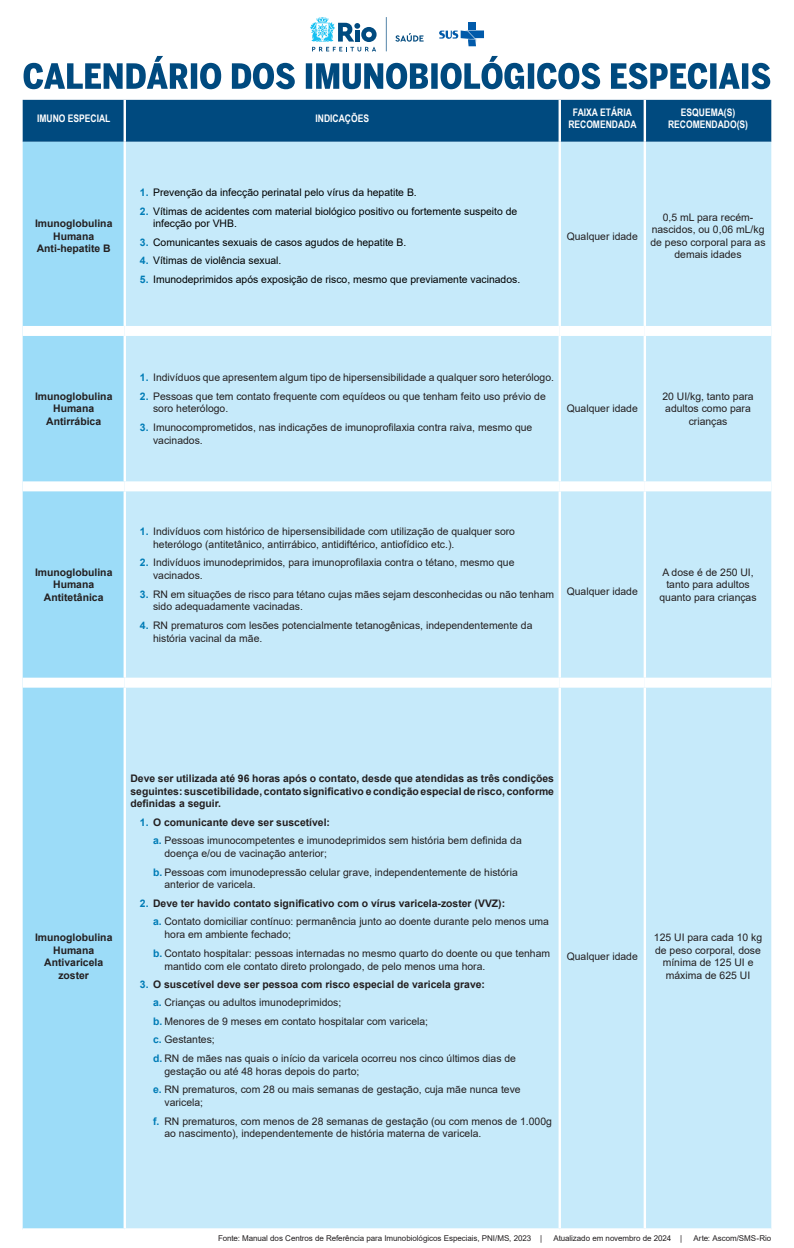
<style>
.page{position:relative;width:794px;height:1248px;background:#fff}
.page>*{position:absolute;margin:0;border:0;box-sizing:border-box;transform-origin:0 0}
.t1{font:10.4px/12.8px "Arial";color:#231f20}
.Vacina{font:700 10.4px/12.5px "Arial";color:#231f20;text-align:center}
.t2{font:10.4px/12.8px "Arial";color:#000}
.t3{font:700 10.4px/12.5px "Arial Narrow";color:#fff;text-align:center}
.t4{font:8px "Arial";letter-spacing:-.01em;color:#231f20}
.s1{font-weight:700;color:#007cb6}
.s2{color:#007cb6}
</style>
<div class="page">
<svg style="left:24px;top:17px;width:746px;height:72px"></svg>
<div style="left:23px;top:100px;width:748px;height:42px;background:#004a7f"></div>
<div style="left:23px;top:142px;width:101px;height:1086px;background:#9cdcf8"></div>
<div style="left:126px;top:142px;width:645px;height:1086px;background:#c6eafa"></div>
<hr style="left:124px;top:100px;width:2px;height:42px;background:#fff">
<hr style="left:558px;top:100px;width:3px;height:42px;background:#fff">
<hr style="left:643px;top:100px;width:3px;height:42px;background:#fff">
<hr style="left:558px;top:142px;width:3px;height:184px;background:#fff">
<hr style="left:643px;top:142px;width:3px;height:184px;background:#fff">
<hr style="left:558px;top:336px;width:3px;height:145px;background:#fff">
<hr style="left:643px;top:336px;width:3px;height:145px;background:#fff">
<hr style="left:558px;top:491px;width:3px;height:186px;background:#fff">
<hr style="left:643px;top:491px;width:3px;height:186px;background:#fff">
<hr style="left:558px;top:687px;width:3px;height:541px;background:#fff">
<hr style="left:643px;top:687px;width:3px;height:541px;background:#fff">
<div style="left:23px;top:326px;width:102px;height:10px;background:#fff"></div>
<div style="left:125px;top:326px;width:435px;height:10px;background:#fff"></div>
<div style="left:560px;top:326px;width:85px;height:10px;background:#fff"></div>
<div style="left:645px;top:326px;width:126px;height:10px;background:#fff"></div>
<div style="left:23px;top:481px;width:102px;height:10px;background:#fff"></div>
<div style="left:125px;top:481px;width:435px;height:10px;background:#fff"></div>
<div style="left:560px;top:481px;width:85px;height:10px;background:#fff"></div>
<div style="left:645px;top:481px;width:126px;height:10px;background:#fff"></div>
<div style="left:23px;top:677px;width:102px;height:10px;background:#fff"></div>
<div style="left:125px;top:677px;width:435px;height:10px;background:#fff"></div>
<div style="left:560px;top:677px;width:85px;height:10px;background:#fff"></div>
<div style="left:645px;top:677px;width:126px;height:10px;background:#fff"></div>
<p class="t3" style="left:37px;top:112px;width:75px">IMUNO ESPECIAL</p>
<p class="t3" style="left:315px;top:112px;width:55px">INDICAÇÕES</p>
<p class="t3" style="left:568px;top:105px;width:70px">FAIXA ETÁRIA<br>RECOMENDADA</p>
<p class="t3" style="left:668px;top:105px;width:82px">ESQUEMA(S)<br>RECOMENDADO(S)</p>
<p class="Vacina" style="left:35px;top:217px;width:79px">Imunoglobulina<br>Humana<br>Anti-hepatite B</p>
<p class="t2" style="left:140px;top:186px;width:278px"><span class="s1">1.</span> Prevenção da infecção perinatal pelo vírus da hepatite B.</p>
<p class="t2" style="left:153px;top:204px;width:366px;text-indent:-13px"><span class="s1">2.</span> Vítimas de acidentes com material biológico positivo ou fortemente suspeito de infecção por VHB.</p>
<p class="t2" style="left:140px;top:236px;width:268px"><span class="s1">3.</span> Comunicantes sexuais de casos agudos de hepatite B.</p>
<p class="t2" style="left:140px;top:254px;width:143px"><span class="s1">4.</span> Vítimas de violência sexual.</p>
<p class="t2" style="left:140px;top:273px;width:382px"><span class="s1">5.</span> Imunodeprimidos após exposição de risco, mesmo que previamente vacinados.</p>
<p class="t1" style="left:567px;top:229px;width:73px">Qualquer idade</p>
<p class="t1" style="left:650px;top:211px;width:117px;line-height:12.5px;text-align:center">0,5 mL para recém&shy;nascidos, ou 0,06 mL/kg de peso corporal para as demais idades</p>
<p class="Vacina" style="left:35px;top:390px;width:79px">Imunoglobulina<br>Humana<br>Antirrábica</p>
<p class="t1" style="left:140px;top:371px;width:416px"><span class="s1">1.</span> Indivíduos que apresentem algum tipo de hipersensibilidade a qualquer soro heterólogo.</p>
<p class="t1" style="left:153px;top:389px;width:394px;text-indent:-13px"><span class="s1">2.</span> Pessoas que tem contato frequente com equídeos ou que tenham feito uso prévio de soro heterólogo.</p>
<p class="t1" style="left:153px;top:421px;width:381px;text-indent:-13px"><span class="s1">3.</span> Imunocomprometidos, nas indicações de imunoprofilaxia contra raiva, mesmo que vacinados.</p>
<p class="t1" style="left:567px;top:402px;width:73px">Qualquer idade</p>
<p class="t1" style="left:662px;top:390px;width:93px;line-height:12.5px;text-align:center">20 UI/kg, tanto para adultos como para crianças</p>
<p class="Vacina" style="left:35px;top:566px;width:79px">Imunoglobulina<br>Humana<br>Antitetânica</p>
<p class="t1" style="left:153px;top:525px;width:363px;text-indent:-13px"><span class="s1">1.</span> Indivíduos com histórico de hipersensibilidade com utilização de qualquer soro heterólogo (antitetânico, antirrábico, antidiftérico, antiofídico etc.).</p>
<p class="t1" style="left:153px;top:556px;width:363px;text-indent:-13px"><span class="s1">2.</span> Indivíduos imunodeprimidos, para imunoprofilaxia contra o tétano, mesmo que vacinados.</p>
<p class="t1" style="left:153px;top:587px;width:402px;text-indent:-13px"><span class="s1">3.</span> RN em situações de risco para tétano cujas mães sejam desconhecidas ou não tenham sido adequadamente vacinadas.</p>
<p class="t1" style="left:153px;top:618px;width:381px;text-indent:-13px"><span class="s1">4.</span> RN prematuros com lesões potencialmente tetanogênicas, independentemente da história vacinal da mãe.</p>
<p class="t1" style="left:567px;top:584px;width:73px">Qualquer idade</p>
<p class="t1" style="left:659px;top:566px;width:99px;line-height:12.5px;text-align:center">A dose é de 250 UI, tanto para adultos quanto para crianças</p>
<p class="Vacina" style="left:35px;top:931px;width:79px">Imunoglobulina<br>Humana<br>Antivaricela zoster</p>
<p class="Vacina" style="left:130px;top:772px;width:425px;text-align:justify">Deve ser utilizada até 96 horas após o contato, desde que atendidas as três condições seguintes: suscetibilidade, contato significativo e condição especial de risco, conforme definidas a seguir.</p>
<p class="Vacina" style="left:140px;top:816px;width:192px"><span class="s2">1.</span> O comunicante deve ser suscetível:</p>
<p class="t1" style="left:164px;top:834px;width:359px;text-indent:-11px"><span class="s1">a.</span> Pessoas imunocompetentes e imunodeprimidos sem história bem definida da doença e/ou de vacinação anterior;</p>
<p class="t1" style="left:164px;top:865px;width:355px;text-indent:-11px"><span class="s1">b.</span> Pessoas com imunodepressão celular grave, independentemente de história anterior de varicela.</p>
<p class="Vacina" style="left:140px;top:897px;width:367px"><span class="s2">2.</span> Deve ter havido contato significativo com o vírus varicela-zoster (VVZ):</p>
<p class="t1" style="left:164px;top:915px;width:386px;text-indent:-11px"><span class="s1">a.</span> Contato domiciliar contínuo: permanência junto ao doente durante pelo menos uma hora em ambiente fechado;</p>
<p class="t1" style="left:164px;top:946px;width:387px;text-indent:-11px"><span class="s1">b.</span> Contato hospitalar: pessoas internadas no mesmo quarto do doente ou que tenham mantido com ele contato direto prolongado, de pelo menos uma hora.</p>
<p class="Vacina" style="left:140px;top:978px;width:347px"><span class="s2">3.</span> O suscetível deve ser pessoa com risco especial de varicela grave:</p>
<p class="t1" style="left:153px;top:996px;width:190px"><span class="s1">a.</span> Crianças ou adultos imunodeprimidos;</p>
<p class="t1" style="left:153px;top:1014px;width:276px"><span class="s1">b.</span> Menores de 9 meses em contato hospitalar com varicela;</p>
<p class="t1" style="left:153px;top:1033px;width:63px"><span class="s1">c.</span> Gestantes;</p>
<p class="t1" style="left:164px;top:1051px;width:353px;text-indent:-11px"><span class="s1">d.</span> RN de mães nas quais o início da varicela ocorreu nos cinco últimos dias de gestação ou até 48 horas depois do parto;</p>
<p class="t1" style="left:164px;top:1082px;width:358px;text-indent:-11px"><span class="s1">e.</span> RN prematuros, com 28 ou mais semanas de gestação, cuja mãe nunca teve varicela;</p>
<p class="t1" style="left:164px;top:1114px;width:389px;text-indent:-11px"><span class="s1">f.</span> RN prematuros, com menos de 28 semanas de gestação (ou com menos de 1.000g ao nascimento), independentemente de história materna de varicela.</p>
<p class="t1" style="left:567px;top:949px;width:73px">Qualquer idade</p>
<p class="t1" style="left:654px;top:931px;width:110px;line-height:12.5px;text-align:center">125 UI para cada 10 kg de peso corporal, dose mínima de 125 UI e máxima de 625 UI</p>
<p class="t4" style="left:218px;top:1232px;width:326px">Fonte: Manual dos Centros de Referência para Imunobiológicos Especiais, PNI/MS, 2023 |</p>
<p class="t4" style="left:553px;top:1232px;width:130px">Atualizado em novembro de 2024 |</p>
<p class="t4" style="left:693px;top:1232px;width:79px">Arte: Ascom/SMS-Rio</p>
</div>
